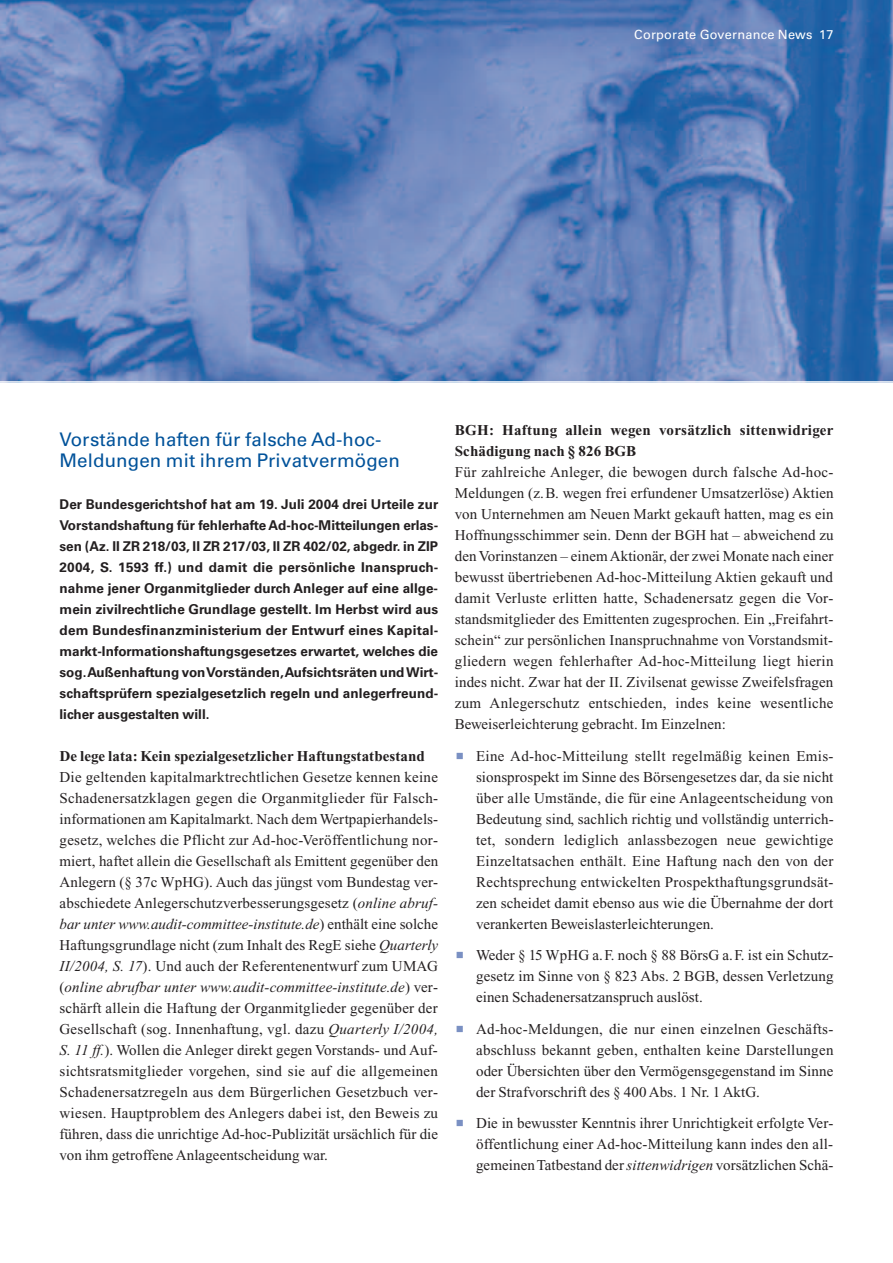
<style>
.page{position:relative;width:893px;height:1263px;background:#fff}
.page>*{position:absolute;margin:0;border:0;box-sizing:border-box;transform-origin:0 0}
.t1{font:18.75px/21px "Univers";letter-spacing:.005em;color:#01529a}
.t2{font:15px/21px "Times";letter-spacing:.005em;color:#231f20;text-align:justify}
.t3{font:700 15px/21px "Times";letter-spacing:.005em;color:#231f20}
.t4{font:700 13.5px/21px "Univers";color:#231f20;text-align:justify}
.t5{font:12.75px "Univers";letter-spacing:.015em;color:#fff}
.s1{font-style:italic}
</style>
<div class="page">
<img style="left:0;top:0;width:893px;height:381px">
<p class="t5" style="left:634px;top:30px;width:201px">Corporate Governance News 17</p>
<p class="t1" style="left:60px;top:430px;width:342px">Vorstände haften für falsche Ad-hoc-<br>Meldungen mit ihrem Privatvermögen</p>
<p class="t4" style="left:60px;top:495px;width:380px">Der Bundesgerichtshof hat am 19. Juli 2004 drei Urteile zur Vorstandshaftung für fehlerhafte Ad-hoc-Mitteilungen erlas&shy;sen (Az. II ZR 218/03, II ZR 217/03, II ZR 402/02, abgedr. in ZIP 2004, S. 1593 ff.) und damit die persönliche Inanspruch&shy;nahme jener Organmitglieder durch Anleger auf eine allge&shy;mein zivilrechtliche Grundlage gestellt. Im Herbst wird aus dem Bundesfinanzministerium der Entwurf eines Kapital&shy;markt-Informationshaftungsgesetzes erwartet, welches die sog.Außenhaftung von Vorständen,Aufsichtsräten undWirt&shy;schaftsprüfern spezialgesetzlich regeln und anlegerfreund&shy;licher ausgestalten will.</p>
<p class="t3" style="left:60px;top:747px;width:367px">De lege lata: Kein spezialgesetzlicher Haftungstatbestand</p>
<p class="t2" style="left:60px;top:768px;width:380px">Die geltenden kapitalmarktrechtlichen Gesetze kennen keine Schadenersatzklagen gegen die Organmitglieder für Falsch&shy;informationen am Kapitalmarkt. Nach dem Wertpapierhandels&shy;gesetz, welches die Pflicht zur Ad-hoc-Veröffentlichung nor&shy;miert, haftet allein die Gesellschaft als Emittent gegenüber den Anlegern (§ 37c WpHG). Auch das jüngst vom Bundestag ver&shy;abschiedete Anlegerschutzverbesserungsgesetz (<span class="s1">online abruf&shy;bar unter www.audit-committee-institute.de</span>) enthält eine solche Haftungsgrundlage nicht (zum Inhalt des RegE siehe <span class="s1">Quarterly II/2004, S. 17</span>). Und auch der Referentenentwurf zum UMAG (<span class="s1">online abrufbar unter www.audit-committee-institute.de</span>) ver&shy;schärft allein die Haftung der Organmitglieder gegenüber der Gesellschaft (sog. Innenhaftung, vgl. dazu <span class="s1">Quarterly I/2004, S. 11 ff.</span>). Wollen die Anleger direkt gegen Vorstands- und Auf&shy;sichtsratsmitglieder vorgehen, sind sie auf die allgemeinen Schadenersatzregeln aus dem Bürgerlichen Gesetzbuch ver&shy;wiesen. Hauptproblem des Anlegers dabei ist, den Beweis zu führen, dass die unrichtige Ad-hoc-Publizität ursächlich für die von ihm getroffene Anlageentscheidung war.</p>
<p class="t3" style="left:455px;top:421px;width:380px">BGH: Haftung allein wegen vorsätzlich sittenwidriger<br>Schädigung nach § 826 BGB</p>
<p class="t2" style="left:455px;top:463px;width:380px">Für zahlreiche Anleger, die bewogen durch falsche Ad-hoc-Meldungen (z.B. wegen frei erfundener Umsatzerlöse) Aktien von Unternehmen am Neuen Markt gekauft hatten, mag es ein Hoffnungsschimmer sein. Denn der BGH hat – abweichend zu den Vorinstanzen – einem Aktionär, der zwei Monate nach einer bewusst übertriebenen Ad-hoc-Mitteilung Aktien gekauft und damit Verluste erlitten hatte, Schadenersatz gegen die Vor&shy;standsmitglieder des Emittenten zugesprochen. Ein „Freifahrt&shy;schein“ zur persönlichen Inanspruchnahme von Vorstandsmit&shy;gliedern wegen fehlerhafter Ad-hoc-Mitteilung liegt hierin indes nicht. Zwar hat der II. Zivilsenat gewisse Zweifelsfragen zum Anlegerschutz entschieden, indes keine wesentliche Beweiserleichterung gebracht. Im Einzelnen:</p>
<p class="t2" style="left:476px;top:747px;width:359px">Eine Ad-hoc-Mitteilung stellt regelmäßig keinen Emis&shy;sionsprospekt im Sinne des Börsengesetzes dar, da sie nicht über alle Umstände, die für eine Anlageentscheidung von Bedeutung sind, sachlich richtig und vollständig unterrich&shy;tet, sondern lediglich anlassbezogen neue gewichtige Einzeltatsachen enthält. Eine Haftung nach den von der Rechtsprechung entwickelten Prospekthaftungsgrundsät&shy;zen scheidet damit ebenso aus wie die Übernahme der dort verankerten Beweislasterleichterungen.</p>
<p class="t2" style="left:476px;top:946px;width:359px">Weder § 15 WpHG a.F. noch § 88 BörsG a.F. ist ein Schutz&shy;gesetz im Sinne von § 823 Abs. 2 BGB, dessen Verletzung einen Schadenersatzanspruch auslöst.</p>
<p class="t2" style="left:476px;top:1020px;width:359px">Ad-hoc-Meldungen, die nur einen einzelnen Geschäfts&shy;abschluss bekannt geben, enthalten keine Darstellungen oder Übersichten über den Vermögensgegenstand im Sinne der Strafvorschrift des § 400 Abs. 1 Nr. 1 AktG.</p>
<p class="t2" style="left:476px;top:1114px;width:359px">Die in bewusster Kenntnis ihrer Unrichtigkeit erfolgte Ver&shy;öffentlichung einer Ad-hoc-Mitteilung kann indes den all&shy;gemeinen Tatbestand der <span class="s1">sittenwidrigen</span> vorsätzlichen Schä-</p>
</div>
